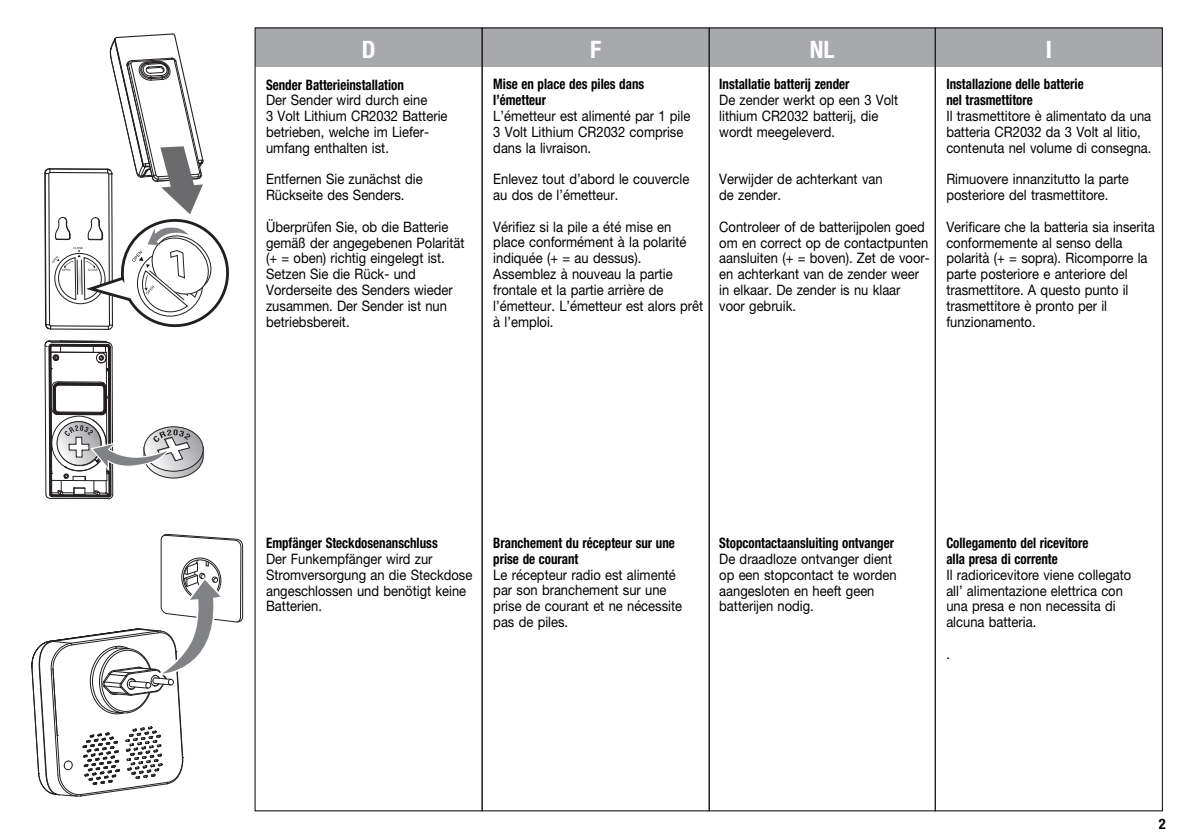
<style>
.page{position:relative;width:1191px;height:840px;background:#fff}
.page>*{position:absolute;margin:0;border:0;box-sizing:border-box;transform-origin:0 0}
.t1{font:700 condensed 24px "Helvetica Neue LT Pro";color:#fff}
.t2{font:14.4px/15.8px "Helvetica Neue LT Pro";color:#000001;scale:.9 1}
.t3{font:700 condensed 14.4px/15.8px "Helvetica Neue LT Std";color:#000001;scale:.9 1}
.t4{font:700 condensed 14.4px "Helvetica Neue LT Std";color:#000}
</style>
<div class="page">
<div style="left:255px;top:28px;width:907px;height:39px;background:#a8a9ad"></div>
<div style="left:934px;top:27px;width:229px;height:784px;border:1px solid #231f20"></div>
<svg style="left:44px;top:33px;width:185px;height:466px"></svg>
<svg style="left:31px;top:533px;width:212px;height:263px"></svg>
<h1 class="t1" style="left:362px;top:35px;width:15px">D</h1>
<h1 class="t1" style="left:590px;top:35px;width:13px">F</h1>
<h1 class="t1" style="left:810px;top:35px;width:26px">NL</h1>
<h1 class="t1" style="left:1045px;top:35px;width:8px">I</h1>
<p class="t3" style="left:266px;top:76px;width:155px">Sender Batterieinstallation</p>
<p class="t2" style="left:266px;top:92px;width:203px">Der Sender wird durch eine<br>3 Volt Lithium CR2032 Batterie betrieben, welche im Liefer&shy;umfang enthalten ist.</p>
<p class="t2" style="left:266px;top:171px;width:176px">Entfernen Sie zunächst die<br>Rückseite des Senders.</p>
<p class="t2" style="left:266px;top:218px;width:222px">Überprüfen Sie, ob die Batterie gemäß der angegebenen Polarität (+ = oben) richtig eingelegt ist.<br>Setzen Sie die Rück- und<br>Vorderseite des Senders wieder zusammen. Der Sender ist nun betriebsbereit.</p>
<p class="t3" style="left:493px;top:76px;width:169px">Mise en place des piles dans l’émetteur</p>
<p class="t2" style="left:493px;top:108px;width:220px">L’émetteur est alimenté par 1 pile<br>3 Volt Lithium CR2032 comprise dans la livraison.</p>
<p class="t2" style="left:493px;top:171px;width:219px">Enlevez tout d’abord le couvercle au dos de l’émetteur.</p>
<p class="t2" style="left:493px;top:218px;width:235px">Vérifiez si la pile a été mise en place conformément à la polarité indiquée (+ = au dessus).<br>Assemblez à nouveau la partie frontale et la partie arrière de l’émetteur. L’émetteur est alors prêt à l’emploi.</p>
<p class="t3" style="left:946px;top:76px;width:154px">Installazione delle batterie nel trasmettitore</p>
<p class="t2" style="left:946px;top:108px;width:229px">Il trasmettitore è alimentato da una batteria CR2032 da 3 Volt al litio, contenuta nel volume di consegna.</p>
<p class="t2" style="left:946px;top:171px;width:204px">Rimuovere innanzitutto la parte posteriore del trasmettitore.</p>
<p class="t2" style="left:946px;top:218px;width:233px">Verificare che la batteria sia inserita conformemente al senso della polarità (+ = sopra). Ricomporre la parte posteriore e anteriore del trasmettitore. A questo punto il trasmettitore è pronto per il funzionamento.</p>
<p class="t3" style="left:719px;top:76px;width:146px">Installatie batterij zender</p>
<p class="t2" style="left:719px;top:92px;width:200px">De zender werkt op een 3 Volt lithium CR2032 batterij, die wordt meegeleverd.</p>
<p class="t2" style="left:719px;top:171px;width:183px">Verwijder de achterkant van de zender.</p>
<p class="t2" style="left:719px;top:218px;width:235px">Controleer of de batterijpolen goed om en correct op de contactpunten aansluiten (+ = boven). Zet de voor&shy;en achterkant van de zender weer in elkaar. De zender is nu klaar voor gebruik.</p>
<p class="t3" style="left:266px;top:534px;width:192px">Empfänger Steckdosenanschluss</p>
<p class="t2" style="left:266px;top:550px;width:231px">Der Funkempfänger wird zur<br>Stromversorgung an die Steckdose angeschlossen und benötigt keine<br>Batterien.</p>
<p class="t3" style="left:493px;top:534px;width:203px">Branchement du récepteur sur une prise de courant</p>
<p class="t2" style="left:493px;top:566px;width:211px">Le récepteur radio est alimenté par son branchement sur une prise de courant et ne nécessite pas de piles.</p>
<p class="t3" style="left:719px;top:534px;width:196px">Stopcontactaansluiting ontvanger</p>
<p class="t2" style="left:719px;top:550px;width:198px">De draadloze ontvanger dient op een stopcontact te worden aangesloten en heeft geen batterijen nodig.</p>
<p class="t3" style="left:946px;top:534px;width:159px">Collegamento del ricevitore alla presa di corrente</p>
<p class="t2" style="left:946px;top:566px;width:207px">Il radioricevitore viene collegato all’ alimentazione elettrica con una presa e non necessita di alcuna batteria.</p>
<p class="t2" style="left:946px;top:645px;width:6px">.</p>
<p class="t4" style="left:1159px;top:814px;width:8px">2</p>
</div>
